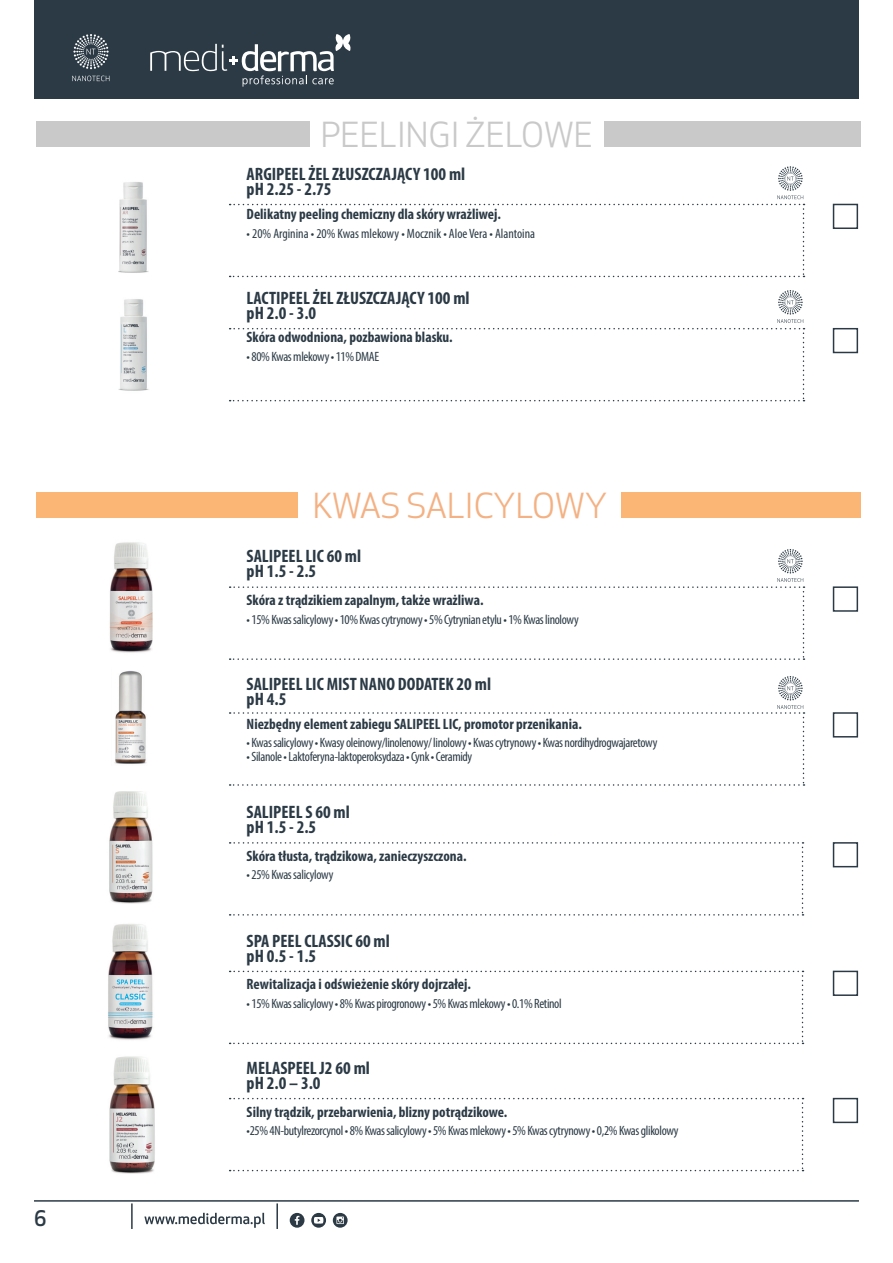
<style>
.page{position:relative;width:893px;height:1263px;background:#fff}
.page>*{position:absolute;margin:0;border:0;box-sizing:border-box;transform-origin:0 0}
.t1{font:33.75px "Apex New";color:#c9c9c9}
.t2{font:33.75px "Apex New";letter-spacing:-.01em;color:#f4b183}
.t3{font:500 21px "Apex New";color:#2b3a45}
.t4{font:700 condensed 18px "Myriad Pro";color:#2b3a45}
.t5{font:700 condensed 15px "Myriad Pro";color:#2b3a45}
.t6{font:condensed 13.5px "Myriad Pro";letter-spacing:-.025em;color:#2b3a45}
.t7{font:condensed 13.5px "Myriad Pro";color:#2b3a45}
</style>
<div class="page">
<div style="left:34px;top:0;width:825px;height:99px;background:#2b3a45"></div>
<svg style="left:72px;top:34px;width:37px;height:47px"></svg>
<svg style="left:150px;top:34px;width:201px;height:53px"></svg>
<img style="left:109px;top:542px;width:44px;height:111px">
<img style="left:118px;top:182px;width:31px;height:209px">
<img style="left:114px;top:671px;width:33px;height:93px">
<img style="left:109px;top:791px;width:44px;height:113px">
<img style="left:108px;top:924px;width:45px;height:116px">
<img style="left:109px;top:1056px;width:46px;height:118px">
<svg style="left:144px;top:1213px;width:121px;height:15px"></svg>
<hr style="left:34px;top:1200px;width:825px;height:2px;background:#2b3a45">
<hr style="left:276px;top:1203px;width:2px;height:26px;background:#2b3a45">
<hr style="left:131px;top:1203px;width:2px;height:26px;background:#2b3a45">
<svg style="left:290px;top:1213px;width:14px;height:15px"></svg>
<svg style="left:311px;top:1213px;width:15px;height:15px"></svg>
<svg style="left:333px;top:1213px;width:15px;height:15px"></svg>
<div style="left:36px;top:122px;width:333px;height:25px;background:#c9c9c9"></div>
<div style="left:36px;top:492px;width:333px;height:26px;background:#fbb575"></div>
<div style="left:528px;top:122px;width:333px;height:25px;background:#c9c9c9"></div>
<div style="left:528px;top:492px;width:333px;height:26px;background:#fbb575"></div>
<div style="left:310px;top:122px;width:294px;height:25px;background:#fff"></div>
<div style="left:299px;top:492px;width:322px;height:26px;background:#fff"></div>
<svg style="left:832px;top:203px;width:27px;height:26px"></svg>
<svg style="left:832px;top:586px;width:27px;height:26px"></svg>
<svg style="left:832px;top:712px;width:27px;height:26px"></svg>
<svg style="left:230px;top:676px;width:574px;height:110px"></svg>
<svg style="left:230px;top:549px;width:574px;height:111px"></svg>
<svg style="left:230px;top:166px;width:574px;height:111px"></svg>
<svg style="left:832px;top:842px;width:27px;height:26px"></svg>
<svg style="left:832px;top:970px;width:27px;height:26px"></svg>
<svg style="left:832px;top:1097px;width:27px;height:27px"></svg>
<svg style="left:230px;top:842px;width:573px;height:73px"></svg>
<svg style="left:230px;top:971px;width:573px;height:73px"></svg>
<svg style="left:230px;top:1098px;width:573px;height:73px"></svg>
<svg style="left:832px;top:327px;width:27px;height:27px"></svg>
<svg style="left:230px;top:290px;width:574px;height:111px"></svg>
<p class="t3" style="left:34px;top:1205px;width:14px">6</p>
<p class="t1" style="left:321px;top:113px;width:274px">PEELINGI ŻELOWE</p>
<p class="t4" style="left:247px;top:162px;width:220px">ARGIPEEL ŻEL ZŁUSZCZAJĄCY 100 ml</p>
<p class="t4" style="left:247px;top:177px;width:86px">pH 2.25 - 2.75</p>
<p class="t5" style="left:247px;top:205px;width:256px">Delikatny peeling chemiczny dla skóry wrażliwej.</p>
<p class="t7" style="left:247px;top:225px;width:290px">• 20% Arginina • 20% Kwas mlekowy • Mocznik • Aloe Vera • Alantoina</p>
<p class="t4" style="left:247px;top:286px;width:225px">LACTIPEEL ŻEL ZŁUSZCZAJĄCY 100 ml</p>
<p class="t4" style="left:247px;top:301px;width:71px">pH 2.0 - 3.0</p>
<p class="t5" style="left:247px;top:328px;width:208px">Skóra odwodniona, pozbawiona blasku.</p>
<p class="t6" style="left:247px;top:348px;width:134px">• 80% Kwas mlekowy • 11% DMAE</p>
<p class="t2" style="left:313px;top:484px;width:296px">KWAS SALICYLOWY</p>
<p class="t4" style="left:247px;top:545px;width:116px">SALIPEEL LIC 60 ml</p>
<p class="t4" style="left:247px;top:560px;width:71px">pH 1.5 - 2.5</p>
<p class="t5" style="left:247px;top:591px;width:238px">Skóra z trądzikiem zapalnym, także wrażliwa.</p>
<p class="t6" style="left:247px;top:611px;width:334px">• 15% Kwas salicylowy • 10% Kwas cytrynowy • 5% Cytrynian etylu • 1% Kwas linolowy</p>
<p class="t4" style="left:247px;top:672px;width:246px">SALIPEEL LIC MIST NANO DODATEK 20 ml</p>
<p class="t4" style="left:247px;top:688px;width:41px">pH 4.5</p>
<p class="t5" style="left:247px;top:714px;width:337px">Niezbędny element zabiegu SALIPEEL LIC, promotor przenikania.</p>
<p class="t6" style="left:247px;top:735px;width:412px">• Kwas salicylowy • Kwasy oleinowy/linolenowy/ linolowy • Kwas cytrynowy • Kwas nordihydrogwajaretowy</p>
<p class="t6" style="left:247px;top:748px;width:227px">• Silanole • Laktoferyna-laktoperoksydaza • Cynk • Ceramidy</p>
<p class="t4" style="left:247px;top:801px;width:105px">SALIPEEL S 60 ml</p>
<p class="t4" style="left:247px;top:816px;width:71px">pH 1.5 - 2.5</p>
<p class="t5" style="left:247px;top:846px;width:221px">Skóra tłusta, trądzikowa, zanieczyszczona.</p>
<p class="t6" style="left:247px;top:867px;width:88px">• 25% Kwas salicylowy</p>
<p class="t4" style="left:247px;top:929px;width:145px">SPA PEEL CLASSIC 60 ml</p>
<p class="t4" style="left:247px;top:944px;width:71px">pH 0.5 - 1.5</p>
<p class="t5" style="left:247px;top:975px;width:226px">Rewitalizacja i odświeżenie skóry dojrzałej.</p>
<p class="t6" style="left:247px;top:995px;width:317px">• 15% Kwas salicylowy • 8% Kwas pirogronowy • 5% Kwas mlekowy • 0.1% Retinol</p>
<p class="t4" style="left:247px;top:1057px;width:125px">MELASPEEL J2 60 ml</p>
<p class="t4" style="left:247px;top:1072px;width:75px">pH 2.0 – 3.0</p>
<p class="t5" style="left:247px;top:1102px;width:262px">Silny trądzik, przebarwienia, blizny potrądzikowe.</p>
<p class="t6" style="left:247px;top:1122px;width:433px">•25% 4N-butylrezorcynol • 8% Kwas salicylowy • 5% Kwas mlekowy • 5% Kwas cytrynowy • 0,2% Kwas glikolowy</p>
</div>
